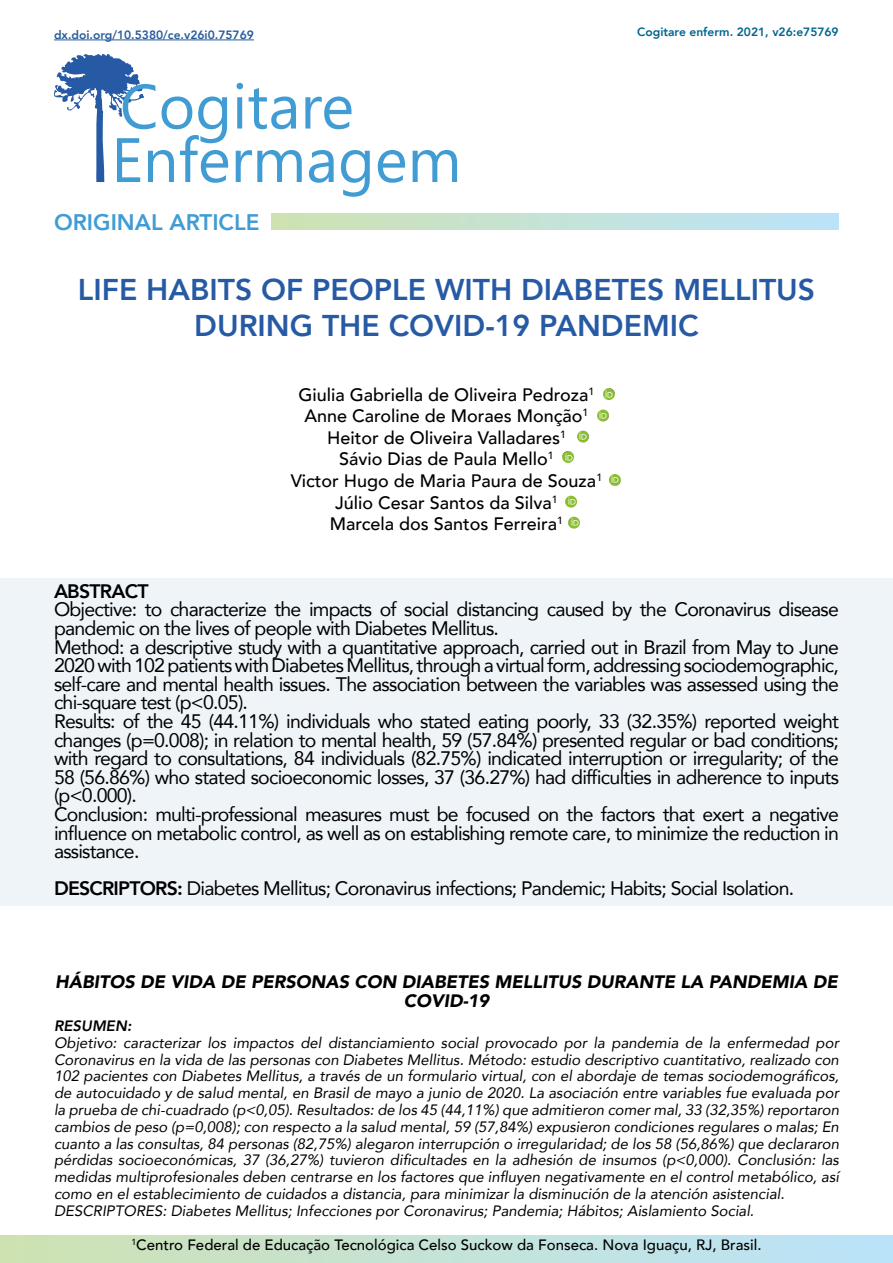
<style>
.page{position:relative;width:893px;height:1263px;background:#fff}
.page>*{position:absolute;margin:0;border:0;box-sizing:border-box;transform-origin:0 0}
.t1{font:800 30px/36px "Avenir";color:#275aa4;text-align:center}
.t2{font:800 22.5px "Avenir";color:#409cd4}
.t3{font:19.5px/18.6px "Avenir";letter-spacing:-.04em;color:#000}
.t4{font:800 19.5px "Avenir";letter-spacing:-.04em;color:#000}
.t5{font:500 18px/21.6px "Avenir";color:#000;text-align:center}
.t6{font:italic 900 18px/19.2px "Avenir";color:#000;text-align:center}
.t7{font:italic 15px/16.8px "Avenir";color:#000}
.t8{font:500 15px "Avenir";color:#000}
.t9{font:italic 800 15px "Avenir";color:#000}
.t10{font:800 12px "Avenir";color:#275b9b}
.t11{font:800 12px "Avenir";color:#00658f}
.s1{font-weight:800}
</style>
<div class="page">
<svg style="left:236px;top:150px;width:66px;height:32px"></svg>
<svg style="left:309px;top:150px;width:25px;height:33px"></svg>
<svg style="left:341px;top:150px;width:29px;height:47px"></svg>
<svg style="left:378px;top:150px;width:27px;height:33px"></svg>
<svg style="left:413px;top:150px;width:44px;height:32px"></svg>
<svg style="left:54px;top:54px;width:174px;height:129px"></svg>
<svg style="left:237px;top:83px;width:6px;height:46px"></svg>
<svg style="left:249px;top:88px;width:47px;height:41px"></svg>
<svg style="left:305px;top:97px;width:46px;height:32px"></svg>
<div style="left:0;top:578px;width:893px;height:327px;background:#eff4f9"></div>
<div style="left:271px;top:213px;width:568px;height:17px;background:linear-gradient(to right,#cee2b2,#bae3fb)"></div>
<hr style="left:54px;top:40px;width:200px;height:1px;background:#275b9b">
<svg style="left:597px;top:410px;width:12px;height:11px"></svg>
<svg style="left:603px;top:388px;width:12px;height:12px"></svg>
<svg style="left:562px;top:451px;width:12px;height:12px"></svg>
<svg style="left:565px;top:496px;width:12px;height:12px"></svg>
<svg style="left:577px;top:431px;width:12px;height:12px"></svg>
<svg style="left:609px;top:474px;width:12px;height:12px"></svg>
<svg style="left:568px;top:517px;width:12px;height:12px"></svg>
<div style="left:0;top:1235px;width:893px;height:28px;background:linear-gradient(to right,#cee2b1,#bae3fb)"></div>
<p class="t10" style="left:54px;top:25px;width:201px">dx.doi.org/10.5380/ce.v26i0.75769</p>
<p class="t11" style="left:637px;top:23px;width:203px">Cogitare enferm. 2021, v26:e75769</p>
<h2 class="t2" style="left:54px;top:205px;width:207px">ORIGINAL ARTICLE</h2>
<h1 class="t1" style="left:78px;top:271px;width:739px">LIFE HABITS OF PEOPLE WITH DIABETES MELLITUS<br>DURING THE COVID-19 PANDEMIC</h1>
<p class="t5" style="left:291px;top:382px;width:313px">Giulia Gabriella de Oliveira Pedroza<sup>1<br></sup>Anne Caroline de Moraes Monção<sup>1<br></sup>Heitor de Oliveira Valladares<sup>1<br></sup>Sávio Dias de Paula Mello<sup>1<br></sup>Victor Hugo de Maria Paura de Souza<sup>1<br></sup>Júlio Cesar Santos da Silva<sup>1<br></sup>Marcela dos Santos Ferreira<sup>1</sup></p>
<h3 class="t4" style="left:54px;top:576px;width:96px">ABSTRACT</h3>
<p class="t3" style="left:54px;top:600px;width:787px">Objective: to characterize the impacts of social distancing caused by the Coronavirus disease pandemic on the lives of people with Diabetes Mellitus.<br>Method: a descriptive study with a quantitative approach, carried out in Brazil from May to June 2020 with 102 patients with Diabetes Mellitus, through a virtual form, addressing sociodemographic, self-care and mental health issues. The association between the variables was assessed using the chi-square test (p&lt;0.05).<br>Results: of the 45 (44.11%) individuals who stated eating poorly, 33 (32.35%) reported weight changes (p=0.008); in relation to mental health, 59 (57.84%) presented regular or bad conditions; with regard to consultations, 84 individuals (82.75%) indicated interruption or irregularity; of the 58 (56.86%) who stated socioeconomic losses, 37 (36.27%) had difficulties in adherence to inputs (p&lt;0.000).<br>Conclusion: multi-professional measures must be focused on the factors that exert a negative influence on metabolic control, as well as on establishing remote care, to minimize the reduction in assistance.</p>
<h3 class="t3" style="left:54px;top:879px;width:742px"><span class="s1">DESCRIPTORS:</span> Diabetes Mellitus; Coronavirus infections; Pandemic; Habits; Social Isolation.</h3>
<p class="t6" style="left:55px;top:972px;width:784px">HÁBITOS DE VIDA DE PERSONAS CON DIABETES MELLITUS DURANTE LA PANDEMIA DE<br>COVID-19</p>
<p class="t9" style="left:54px;top:1017px;width:79px">RESUMEN:</p>
<p class="t7" style="left:54px;top:1034px;width:786px">Objetivo: caracterizar los impactos del distanciamiento social provocado por la pandemia de la enfermedad por Coronavirus en la vida de las personas con Diabetes Mellitus. Método: estudio descriptivo cuantitativo, realizado con 102 pacientes con Diabetes Mellitus, a través de un formulario virtual, con el abordaje de temas sociodemográficos, de autocuidado y de salud mental, en Brasil de mayo a junio de 2020. La asociación entre variables fue evaluada por la prueba de chi-cuadrado (p&lt;0,05). Resultados: de los 45 (44,11%) que admitieron comer mal, 33 (32,35%) reportaron cambios de peso (p=0,008); con respecto a la salud mental, 59 (57,84%) expusieron condiciones regulares o malas; En cuanto a las consultas, 84 personas (82,75%) alegaron interrupción o irregularidad; de los 58 (56,86%) que declararon pérdidas socioeconómicas, 37 (36,27%) tuvieron dificultades en la adhesión de insumos (p&lt;0,000). Conclusión: las medidas multiprofesionales deben centrarse en los factores que influyen negativamente en el control metabólico, así como en el establecimiento de cuidados a distancia, para minimizar la disminución de la atención asistencial.<br>DESCRIPTORES: Diabetes Mellitus; Infecciones por Coronavirus; Pandemia; Hábitos; Aislamiento Social.</p>
<p class="t8" style="left:131px;top:1232px;width:632px"><sup>1</sup>Centro Federal de Educação Tecnológica Celso Suckow da Fonseca. Nova Iguaçu, RJ, Brasil.</p>
</div>
